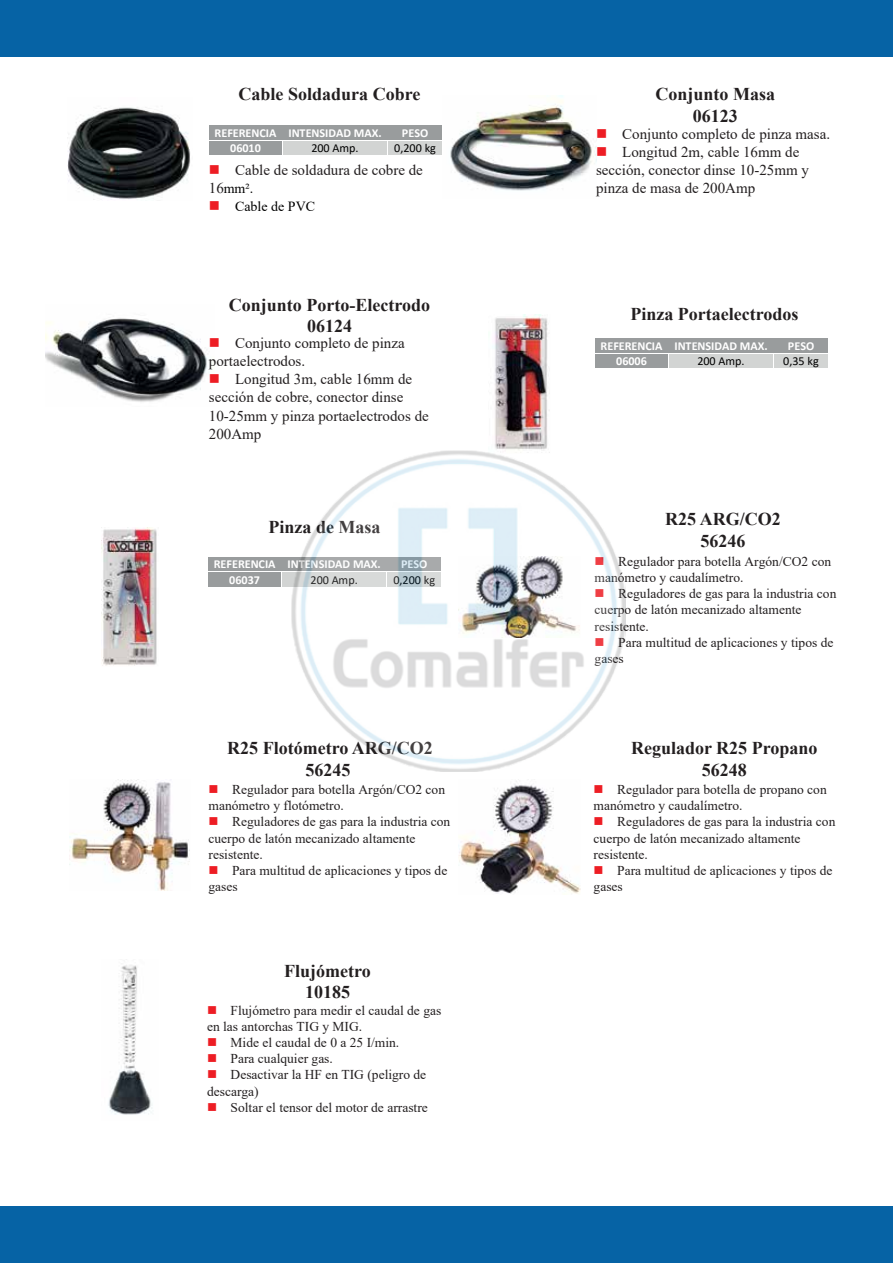
<style>
.page{position:relative;width:893px;height:1263px;background:#fff}
.page>*{position:absolute;margin:0;border:0;box-sizing:border-box;transform-origin:0 0}
.t1{font:700 18px/21.6px "Times New Roman";color:#231f20;text-align:center}
.t2{font:15px/18px "Times New Roman";color:#231f20}
.t3{font:13.95px "Times New Roman";color:#000}
.t4{font:13.5px/16.2px "Times New Roman";color:#231f20}
.t5{font:700 12.15px "Calibri";color:#fff}
.t6{font:12.15px "Calibri";color:#000}
.s1{color:#ed1d24}
.s2{font-size:15px;color:#231f20}
</style>
<div class="page">
<div style="left:0;top:1206px;width:893px;height:57px;background:#0663a5"></div>
<div style="left:0;top:0;width:893px;height:56px;background:#0663a5"></div>
<img style="left:493px;top:314px;width:55px;height:136px">
<img style="left:102px;top:528px;width:55px;height:138px">
<img style="left:67px;top:107px;width:123px;height:93px">
<img style="left:450px;top:95px;width:146px;height:96px">
<img style="left:46px;top:318px;width:161px;height:84px">
<img style="left:69px;top:779px;width:121px;height:112px">
<img style="left:459px;top:781px;width:121px;height:113px">
<img style="left:108px;top:965px;width:44px;height:150px">
<div style="left:209px;top:125px;width:73px;height:15px;background:#999c9d"></div>
<div style="left:282px;top:125px;width:106px;height:15px;background:#999c9d"></div>
<div style="left:388px;top:125px;width:54px;height:15px;background:#999c9d"></div>
<hr style="left:209px;top:125px;width:73px;height:1px;background:#fff">
<hr style="left:283px;top:125px;width:105px;height:1px;background:#fff">
<hr style="left:388px;top:125px;width:54px;height:1px;background:#fff">
<div style="left:209px;top:141px;width:73px;height:14px;background:#999c9d"></div>
<div style="left:283px;top:141px;width:104px;height:14px;background:#d2d4d3"></div>
<div style="left:388px;top:141px;width:54px;height:14px;background:#d2d4d3"></div>
<div style="left:595px;top:338px;width:73px;height:15px;background:#999c9d"></div>
<div style="left:668px;top:338px;width:106px;height:15px;background:#999c9d"></div>
<div style="left:774px;top:338px;width:54px;height:15px;background:#999c9d"></div>
<hr style="left:595px;top:338px;width:73px;height:1px;background:#fff">
<hr style="left:669px;top:338px;width:105px;height:1px;background:#fff">
<hr style="left:774px;top:338px;width:54px;height:1px;background:#fff">
<div style="left:595px;top:354px;width:73px;height:14px;background:#999c9d"></div>
<div style="left:669px;top:354px;width:104px;height:14px;background:#d2d4d3"></div>
<div style="left:774px;top:354px;width:54px;height:14px;background:#d2d4d3"></div>
<div style="left:208px;top:557px;width:73px;height:14px;background:#999c9d"></div>
<div style="left:281px;top:557px;width:106px;height:14px;background:#999c9d"></div>
<div style="left:208px;top:572px;width:73px;height:15px;background:#999c9d"></div>
<div style="left:282px;top:572px;width:105px;height:15px;background:#d2d4d3"></div>
<img style="left:292px;top:450px;width:333px;height:322px">
<h1 class="t1" style="left:239px;top:83px;width:183px">Cable Soldadura Cobre</h1>
<h1 class="t1" style="left:655px;top:83px;width:121px">Conjunto Masa<br>06123</h1>
<p class="t5" style="left:215px;top:124px;width:169px">REFERENCIA INTENSIDAD MAX.</p>
<p class="t5" style="left:402px;top:124px;width:28px">PESO</p>
<p class="t5" style="left:230px;top:139px;width:32px">06010</p>
<p class="t6" style="left:311px;top:140px;width:49px">200 Amp.</p>
<p class="t6" style="left:394px;top:140px;width:43px">0,200 kg</p>
<p class="t2" style="left:209px;top:161px;width:216px"><span class="s1">■</span> Cable de soldadura de cobre de</p>
<p class="t3" style="left:209px;top:179px;width:46px"><span class="s2">16</span>mm².</p>
<p class="t3" style="left:209px;top:197px;width:108px"><span class="s1">■</span> Cable de PVC</p>
<h1 class="t1" style="left:229px;top:293px;width:203px">Conjunto Porto-Electrodo<br>06124</h1>
<p class="t2" style="left:209px;top:334px;width:197px"><span class="s1">■</span> Conjunto completo de pinza portaelectrodos.</p>
<p class="t2" style="left:209px;top:370px;width:221px"><span class="s1">■</span> Longitud 3m, cable 16mm de sección de cobre, conector dinse<br>10-25mm y pinza portaelectrodos de<br>200Amp</p>
<h1 class="t1" style="left:269px;top:516px;width:113px">Pinza de Masa</h1>
<p class="t5" style="left:214px;top:555px;width:169px">REFERENCIA INTENSIDAD MAX.</p>
<p class="t5" style="left:401px;top:555px;width:28px">PESO</p>
<p class="t5" style="left:229px;top:571px;width:32px">06037</p>
<p class="t6" style="left:310px;top:571px;width:49px">200 Amp.</p>
<p class="t6" style="left:393px;top:571px;width:43px">0,200 kg</p>
<h1 class="t1" style="left:227px;top:737px;width:207px">R25 Flotómetro ARG/CO2<br>56245</h1>
<p class="t4" style="left:208px;top:781px;width:238px"><span class="s1">■</span> Regulador para botella Argón/CO2 con manómetro y flotómetro.</p>
<p class="t4" style="left:208px;top:813px;width:243px"><span class="s1">■</span> Reguladores de gas para la industria con cuerpo de latón mecanizado altamente resistente.</p>
<p class="t4" style="left:208px;top:862px;width:240px"><span class="s1">■</span> Para multitud de aplicaciones y tipos de gases</p>
<h1 class="t1" style="left:284px;top:959px;width:88px">Flujómetro<br>10185</h1>
<p class="t4" style="left:207px;top:1001px;width:236px"><span class="s1">■</span> Flujómetro para medir el caudal de gas en las antorchas TIG y MIG.</p>
<p class="t4" style="left:207px;top:1034px;width:194px"><span class="s1">■</span> Mide el caudal de 0 a 25 I/min.</p>
<p class="t4" style="left:207px;top:1050px;width:127px"><span class="s1">■</span> Para cualquier gas.</p>
<p class="t4" style="left:207px;top:1066px;width:221px"><span class="s1">■</span> Desactivar la HF en TIG (peligro de descarga)</p>
<p class="t4" style="left:207px;top:1099px;width:222px"><span class="s1">■</span> Soltar el tensor del motor de arrastre</p>
<p class="t2" style="left:596px;top:124px;width:236px"><span class="s1">■</span> Conjunto completo de pinza masa.</p>
<p class="t2" style="left:596px;top:142px;width:214px"><span class="s1">■</span> Longitud 2m, cable 16mm de sección, conector dinse 10-25mm y pinza de masa de 200Amp</p>
<h1 class="t1" style="left:630px;top:302px;width:170px">Pinza Portaelectrodos</h1>
<p class="t5" style="left:601px;top:337px;width:169px">REFERENCIA INTENSIDAD MAX.</p>
<p class="t5" style="left:788px;top:337px;width:28px">PESO</p>
<p class="t5" style="left:616px;top:352px;width:32px">06006</p>
<p class="t6" style="left:697px;top:353px;width:49px">200 Amp.</p>
<p class="t6" style="left:783px;top:353px;width:37px">0,35 kg</p>
<h1 class="t1" style="left:665px;top:508px;width:117px">R25 ARG/CO2<br>56246</h1>
<p class="t4" style="left:595px;top:553px;width:238px"><span class="s1">■</span> Regulador para botella Argón/CO2 con manómetro y caudalímetro.</p>
<p class="t4" style="left:595px;top:585px;width:243px"><span class="s1">■</span> Reguladores de gas para la industria con cuerpo de latón mecanizado altamente resistente.</p>
<p class="t4" style="left:595px;top:634px;width:240px"><span class="s1">■</span> Para multitud de aplicaciones y tipos de gases</p>
<h1 class="t1" style="left:631px;top:737px;width:188px">Regulador R25 Propano<br>56248</h1>
<p class="t4" style="left:594px;top:781px;width:235px"><span class="s1">■</span> Regulador para botella de propano con manómetro y caudalímetro.</p>
<p class="t4" style="left:594px;top:813px;width:243px"><span class="s1">■</span> Reguladores de gas para la industria con cuerpo de latón mecanizado altamente resistente.</p>
<p class="t4" style="left:594px;top:862px;width:240px"><span class="s1">■</span> Para multitud de aplicaciones y tipos de gases</p>
</div>
